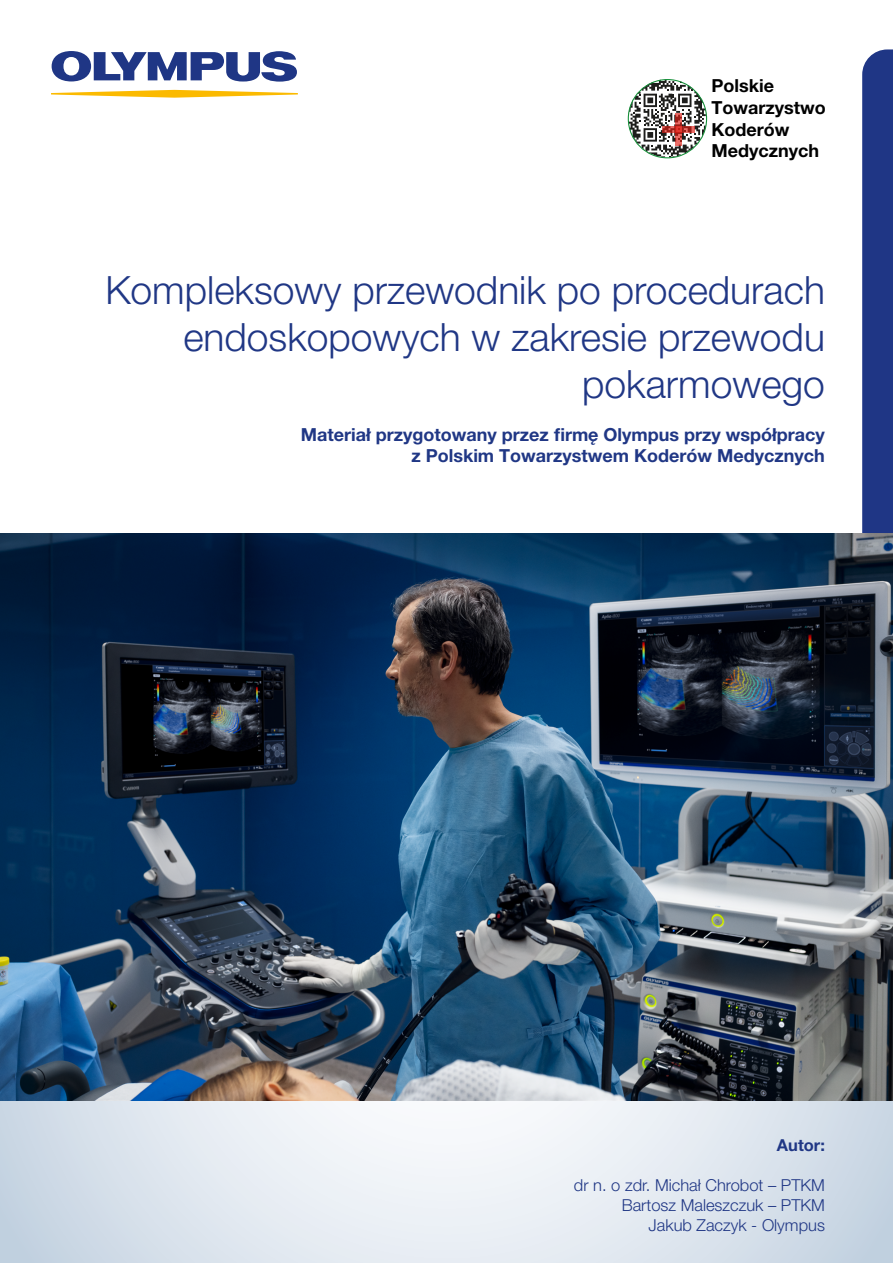
<style>
.page{position:relative;width:893px;height:1263px;background:#fff}
.page>*{position:absolute;margin:0;border:0;box-sizing:border-box;transform-origin:0 0}
.t1{font:300 39px/46.8px "Helvetica Neue LT Pro";color:#203785;text-align:right}
.t2{font:700 18px/21.6px "Helvetica Neue LT Pro";color:#203785;text-align:right}
.t3{font:700 18px/21.6px "Helvetica Neue LT Pro";color:#000}
.t4{font:300 16.5px/19.8px "Helvetica Neue LT Pro";color:#203785;text-align:right}
.t5{font:700 16.5px "Helvetica Neue LT Pro";color:#203785}
</style>
<div class="page">
<div style="left:862px;top:49px;width:31px;height:485px;background:#1f3685"></div>
<svg style="left:52px;top:51px;width:245px;height:31px"></svg>
<svg style="left:51px;top:90px;width:247px;height:8px"></svg>
<svg style="left:628px;top:80px;width:79px;height:77px"></svg>
<svg style="left:675px;top:113px;width:6px;height:33px"></svg>
<svg style="left:662px;top:126px;width:32px;height:7px"></svg>
<div style="left:628px;top:79px;width:79px;height:79px;border:1px solid #148f38;border-radius:50%"></div>
<svg style="left:0;top:1100px;width:893px;height:163px"></svg>
<img style="left:0;top:534px;width:893px;height:566px">
<p class="t3" style="left:712px;top:75px;width:116px">Polskie<br>Towarzystwo<br>Koderów<br>Medycznych</p>
<h1 class="t1" style="left:105px;top:266px;width:721px">Kompleksowy przewodnik po procedurach endoskopowych w zakresie przewodu pokarmowego</h1>
<p class="t2" style="left:301px;top:423px;width:525px">Materiał przygotowany przez firmę Olympus przy współpracy z Polskim Towarzystwem Koderów Medycznych</p>
<p class="t5" style="left:777px;top:1135px;width:49px">Autor:</p>
<p class="t4" style="left:574px;top:1175px;width:252px">dr n. o zdr. Michał Chrobot – PTKM<br>Bartosz Maleszczuk – PTKM<br>Jakub Zaczyk - Olympus</p>
</div>
